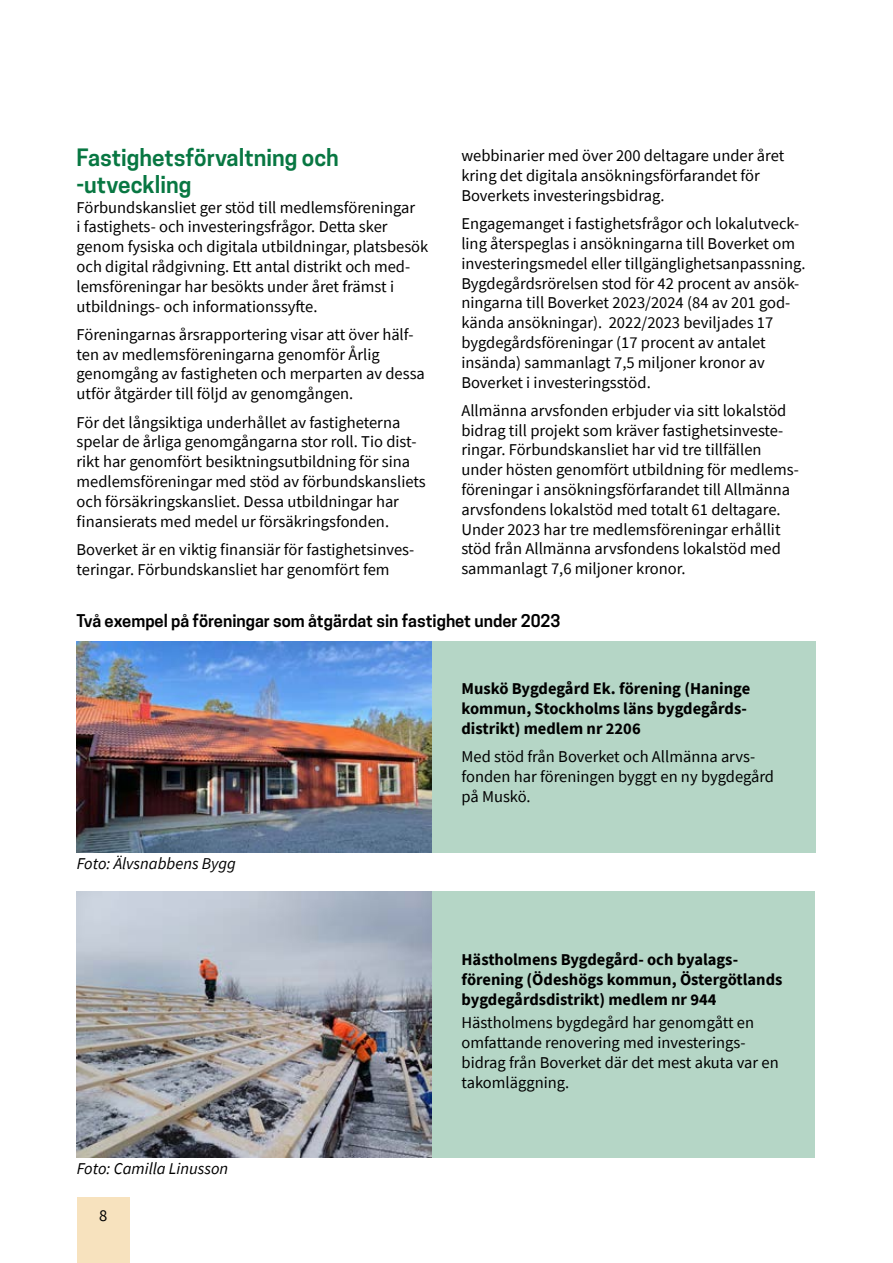
<style>
.page{position:relative;width:893px;height:1263px;background:#fff}
.page>*{position:absolute;margin:0;border:0;box-sizing:border-box;transform-origin:0 0}
.t1{font:600 22.5px/27px "Cooper Hewitt";color:#087742}
.t2{font:16.5px/19.8px "Source Sans Pro";color:#000}
.t3{font:700 16.5px/19.8px "Source Sans Pro";color:#000}
.t4{font:600 16.5px "Cooper Hewitt";color:#000}
.t5{font:italic 16.5px "Source Sans Pro";color:#000}
</style>
<div class="page">
<div style="left:77px;top:1197px;width:53px;height:66px;background:#f7e2be"></div>
<div style="left:432px;top:641px;width:383px;height:212px;background:#b5d6c6"></div>
<div style="left:432px;top:891px;width:383px;height:266px;background:#b5d6c6"></div>
<img style="left:77px;top:891px;width:355px;height:266px">
<img style="left:77px;top:641px;width:355px;height:211px">
<h1 class="t1" style="left:77px;top:144px;width:264px">Fastighetsförvaltning och -utveckling</h1>
<p class="t2" style="left:77px;top:197px;width:353px">Förbundskansliet ger stöd till medlemsföreningar<br>i fastighets- och investeringsfrågor. Detta sker genom fysiska och digitala utbildningar, platsbesök och digital rådgivning. Ett antal distrikt och med&shy;lemsföreningar har besökts under året främst i utbildnings- och informationssyfte.</p>
<p class="t2" style="left:77px;top:324px;width:350px">Föreningarnas årsrapportering visar att över hälf&shy;ten av medlemsföreningarna genomför Årlig genomgång av fastigheten och merparten av dessa utför åtgärder till följd av genomgången.</p>
<p class="t2" style="left:77px;top:412px;width:351px">För det långsiktiga underhållet av fastigheterna spelar de årliga genomgångarna stor roll. Tio dist&shy;rikt har genomfört besiktningsutbildning för sina medlemsföreningar med stöd av förbundskansliets och försäkringskansliet. Dessa utbildningar har finansierats med medel ur försäkringsfonden.</p>
<p class="t2" style="left:77px;top:539px;width:339px">Boverket är en viktig finansiär för fastighetsinves&shy;teringar. Förbundskansliet har genomfört fem</p>
<p class="t2" style="left:461px;top:146px;width:324px">webbinarier med över 200 deltagare under året kring det digitala ansökningsförfarandet för<br>Boverkets investeringsbidrag.</p>
<p class="t2" style="left:461px;top:214px;width:346px">Engagemanget i fastighetsfrågor och lokalutveck&shy;ling återspeglas i ansökningarna till Boverket om investeringsmedel eller tillgänglighetsanpassning.<br>Bygdegårdsrörelsen stod för 42 procent av ansök&shy;ningarna till Boverket 2023/2024 (84 av 201 god&shy;kända ansökningar). 2022/2023 beviljades 17 bygdegårdsföreningar (17 procent av antalet insända) sammanlagt 7,5 miljoner kronor av Boverket i investeringsstöd.</p>
<p class="t2" style="left:461px;top:400px;width:338px">Allmänna arvsfonden erbjuder via sitt lokalstöd bidrag till projekt som kräver fastighetsinveste&shy;ringar. Förbundskansliet har vid tre tillfällen under hösten genomfört utbildning för medlems&shy;föreningar i ansökningsförfarandet till Allmänna arvsfondens lokalstöd med totalt 61 deltagare.<br>Under 2023 har tre medlemsföreningar erhållit stöd från Allmänna arvsfondens lokalstöd med sammanlagt 7,6 miljoner kronor.</p>
<p class="t4" style="left:77px;top:611px;width:485px">Två exempel på föreningar som åtgärdat sin fastighet under 2023</p>
<p class="t5" style="left:77px;top:853px;width:161px">Foto: Älvsnabbens Bygg</p>
<p class="t5" style="left:77px;top:1158px;width:153px">Foto: Camilla Linusson</p>
<p class="t2" style="left:99px;top:1206px;width:10px">8</p>
<p class="t3" style="left:461px;top:678px;width:290px">Muskö Bygdegård Ek. förening (Haninge kommun, Stockholms läns bygdegårds&shy;distrikt) medlem nr 2206</p>
<p class="t2" style="left:461px;top:746px;width:314px">Med stöd från Boverket och Allmänna arvs&shy;fonden har föreningen byggt en ny bygdegård på Muskö.</p>
<p class="t3" style="left:461px;top:950px;width:322px">Hästholmens Bygdegård- och byalags&shy;förening (Ödeshögs kommun, Östergötlands bygdegårdsdistrikt) medlem nr 944</p>
<p class="t2" style="left:461px;top:1013px;width:319px">Hästholmens bygdegård har genomgått en omfattande renovering med investerings&shy;bidrag från Boverket där det mest akuta var en takomläggning.</p>
</div>
